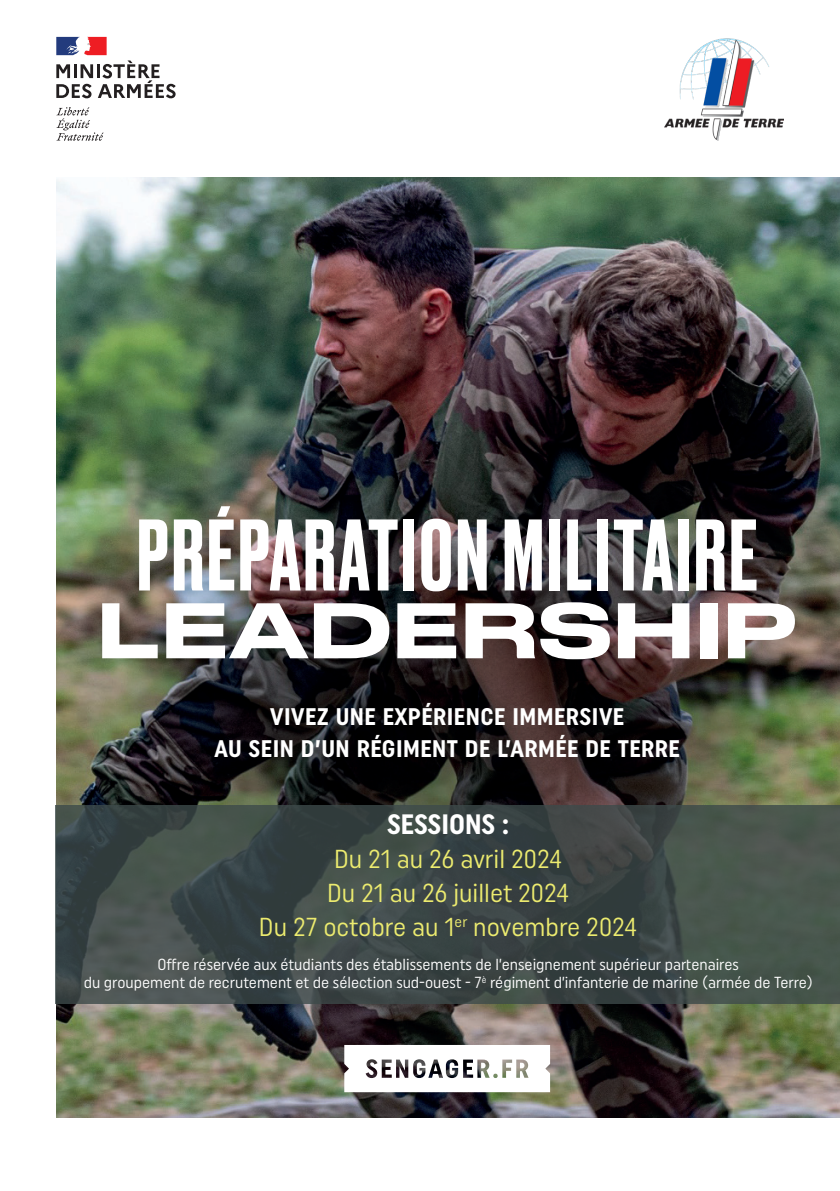
<style>
.page{position:relative;width:840px;height:1191px;background:#fff}
.page>*{position:absolute;margin:0;border:0;box-sizing:border-box;transform-origin:0 0}
.t1{font:500 95.4px "Druk";letter-spacing:.03em;color:#fff}
.t2{font:500 expanded 74px "Druk";letter-spacing:.03em;color:#fff}
.t3{font:700 condensed 28px "Uniform";color:#fff}
.t4{font:26px "Uniform Condensed";color:#eceb6f}
.t5{font:700 condensed 24px/32px "Uniform";letter-spacing:.02em;color:#fff;text-align:center}
.t6{font:16px/18px "Uniform Condensed";color:#fff;text-align:center}
</style>
<div class="page">
<img style="left:56px;top:177px;width:783px;height:940px">
<img style="left:114px;top:519px;width:692px;height:376px;border-radius:50%">
<svg style="left:56px;top:107px;width:47px;height:34px"></svg>
<svg style="left:56px;top:37px;width:120px;height:61px"></svg>
<svg style="left:56px;top:805px;width:783px;height:198px;background:#3e4947"></svg>
<svg style="left:344px;top:1045px;width:205px;height:47px"></svg>
<img style="left:664px;top:38px;width:119px;height:102px">
<p class="t1" style="left:137px;top:490px;width:621px">PRÉPARATION MILITAIRE</p>
<p class="t2" style="left:98px;top:569px;width:699px">LEADERSHIP</p>
<p class="t5" style="left:214px;top:700px;width:466px">VIVEZ UNE EXPÉRIENCE IMMERSIVE<br>AU SEIN D’UN RÉGIMENT DE L’ARMÉE DE TERRE</p>
<p class="t3" style="left:387px;top:807px;width:124px">SESSIONS :</p>
<p class="t4" style="left:334px;top:843px;width:229px">Du 21 au 26 avril 2024</p>
<p class="t4" style="left:327px;top:877px;width:243px">Du 21 au 26 juillet 2024</p>
<p class="t4" style="left:259px;top:911px;width:379px">Du 27 octobre au 1<sup>er</sup> novembre 2024</p>
<p class="t6" style="left:84px;top:955px;width:729px">Offre réservée aux étudiants des établissements de l’enseignement supérieur partenaires<br>du groupement de recrutement et de sélection sud-ouest - 7<sup>è</sup> régiment d’infanterie de marine (armée de Terre)</p>
</div>
